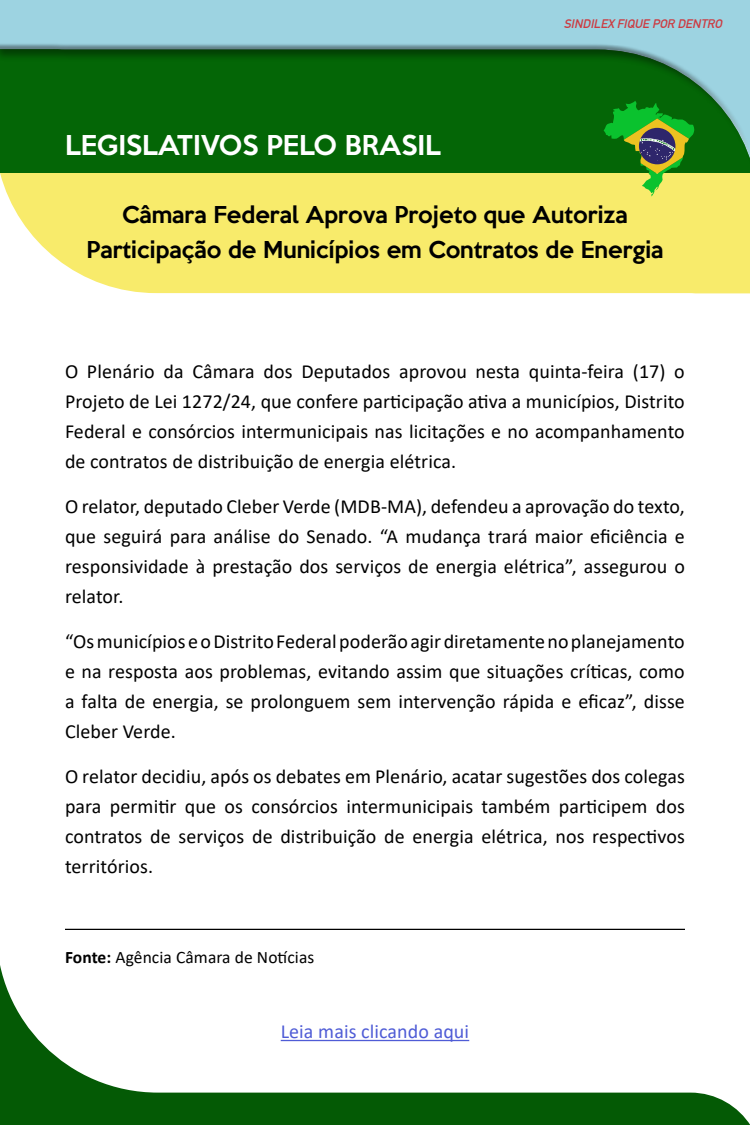
<style>
.page{position:relative;width:750px;height:1125px;background:#fff}
.page>*{position:absolute;margin:0;border:0;box-sizing:border-box;transform-origin:0 0}
.t1{font:500 25px "Keep Calm";color:#fff}
.t2{font:500 21.25px/35px "Keep Calm";color:#000;text-align:center}
.t3{font:20px/30px "Calibri";letter-spacing:.005em;color:#000;text-align:justify}
.t4{font:20px "Calibri";letter-spacing:.005em;color:#4f5cd6}
.t5{font:17.5px "Calibri";letter-spacing:.005em;color:#000}
.t6{font:italic 700 12.12px "DIN Alternate";color:#cc3b42}
.s1{font-weight:700}
</style>
<div class="page">
<div style="left:16px;top:213px;width:734px;height:80px;background:#f8eb6b"></div>
<div style="left:0;top:0;width:750px;height:213px;background:#f8eb6b"></div>
<div style="left:0;top:0;width:750px;height:201px;background:#000;opacity:.4"></div>
<svg style="left:604px;top:101px;width:91px;height:95px"></svg>
<svg style="left:0;top:965px;width:750px;height:160px"></svg>
<hr style="left:65px;top:929px;width:620px;height:1px;background:#000">
<p class="t1" style="left:65px;top:124px;width:377px">LEGISLATIVOS PELO BRASIL</p>
<p class="t6" style="left:564px;top:15px;width:163px">SINDILEX FIQUE POR DENTRO</p>
<p class="t2" style="left:86px;top:196px;width:579px">Câmara Federal Aprova Projeto que Autoriza<br>Participação de Municípios em Contratos de Energia</p>
<p class="t3" style="left:65px;top:356px;width:621px">O Plenário da Câmara dos Deputados aprovou nesta quinta-feira (17) o Projeto de Lei 1272/24, que confere participação ativa a municípios, Distrito Federal e consórcios intermunicipais nas licitações e no acompanhamento de contratos de distribuição de energia elétrica.</p>
<p class="t3" style="left:65px;top:491px;width:621px">O relator, deputado Cleber Verde (MDB-MA), defendeu a aprovação do texto, que seguirá para análise do Senado. “A mudança trará maior eficiência e responsividade à prestação dos serviços de energia elétrica”, assegurou o relator.</p>
<p class="t3" style="left:65px;top:626px;width:621px">“Os municípios e o Distrito Federal poderão agir diretamente no planejamento e na resposta aos problemas, evitando assim que situações críticas, como a falta de energia, se prolonguem sem intervenção rápida e eficaz”, disse Cleber Verde.</p>
<p class="t3" style="left:65px;top:761px;width:621px">O relator decidiu, após os debates em Plenário, acatar sugestões dos colegas para permitir que os consórcios intermunicipais também participem dos contratos de serviços de distribuição de energia elétrica, nos respectivos territórios.</p>
<p class="t5" style="left:65px;top:945px;width:251px"><span class="s1">Fonte:</span> Agência Câmara de Notícias</p>
<p class="t4" style="left:281px;top:1018px;width:190px">Leia mais clicando aqui</p>
</div>
